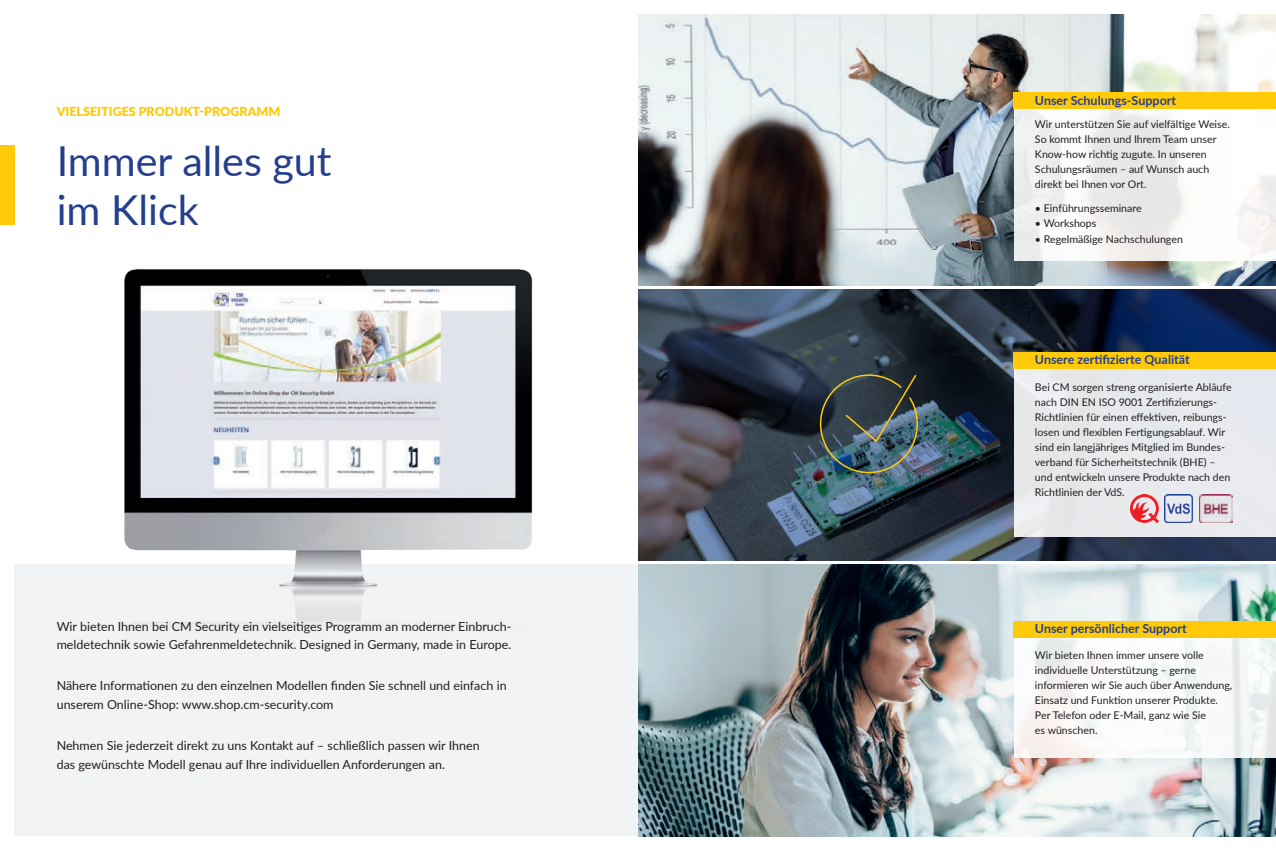
<style>
.page{position:relative;width:1276px;height:851px;background:#fff}
.page>*{position:absolute;margin:0;border:0;box-sizing:border-box;transform-origin:0 0}
.t1{font:41.25px "Lato";color:#253f8e}
.t2{font:12.5px/18.8px "Lato";color:#231f20}
.t3{font:700 12.5px "Lato";color:#253f8e}
.t4{font:900 12.5px "Lato";color:#feca0a}
.t5{font:10.62px/15px "Lato";color:#231f20}
</style>
<div class="page">
<div style="left:14px;top:564px;width:624px;height:272px;background:#f2f3f4"></div>
<div style="left:0;top:145px;width:14px;height:80px;background:#feca0a"></div>
<img style="left:124px;top:268px;width:409px;height:356px">
<img style="left:638px;top:564px;width:638px;height:272px">
<img style="left:638px;top:14px;width:638px;height:272px">
<div style="left:1013px;top:109px;width:263px;height:151px;background:linear-gradient(to bottom,#f4f5f5,#f4f3f2)"></div>
<div style="left:1013px;top:92px;width:263px;height:17px;background:#feca0a"></div>
<svg style="left:638px;top:289px;width:638px;height:272px;background:#303c4e"></svg>
<div style="left:1013px;top:368px;width:263px;height:168px;background:#e8eaed"></div>
<div style="left:1013px;top:352px;width:263px;height:16px;background:#feca0a"></div>
<img style="left:1165px;top:494px;width:27px;height:28px">
<img style="left:1130px;top:494px;width:28px;height:28px">
<img style="left:1199px;top:494px;width:33px;height:28px">
<div style="left:1013px;top:638px;width:263px;height:119px;background:#fff"></div>
<div style="left:1013px;top:621px;width:263px;height:16px;background:#feca0a"></div>
<img style="left:812px;top:369px;width:112px;height:112px">
<p class="t4" style="left:57px;top:102px;width:225px">VIELSEITIGES PRODUKT-PROGRAMM</p>
<p class="t1" style="left:57px;top:131px;width:276px">Immer alles gut</p>
<p class="t1" style="left:57px;top:180px;width:143px">im Klick</p>
<p class="t2" style="left:57px;top:616px;width:456px">Wir bieten Ihnen bei CM Security ein vielseitiges Programm an moderner Einbruch&shy;meldetechnik sowie Gefahrenmeldetechnik. Designed in Germany, made in Europe.</p>
<p class="t2" style="left:57px;top:675px;width:451px">Nähere Informationen zu den einzelnen Modellen finden Sie schnell und einfach in unserem Online-Shop: www.shop.cm-security.com</p>
<p class="t2" style="left:57px;top:735px;width:424px">Nehmen Sie jederzeit direkt zu uns Kontakt auf – schließlich passen wir Ihnen das gewünschte Modell genau auf Ihre individuellen Anforderungen an.</p>
<p class="t3" style="left:1035px;top:91px;width:143px">Unser Schulungs-Support</p>
<p class="t5" style="left:1035px;top:116px;width:196px">Wir unterstützen Sie auf vielfältige Weise.<br>So kommt Ihnen und Ihrem Team unser Know-how richtig zugute. In unseren Schulungsräumen – auf Wunsch auch direkt bei Ihnen vor Ort.</p>
<p class="t5" style="left:1035px;top:200px;width:108px">• Einführungsseminare</p>
<p class="t5" style="left:1035px;top:215px;width:63px">• Workshops</p>
<p class="t5" style="left:1035px;top:231px;width:149px">• Regelmäßige Nachschulungen</p>
<p class="t3" style="left:1035px;top:350px;width:156px">Unsere zertifizierte Qualität</p>
<p class="t5" style="left:1035px;top:379px;width:198px">Bei CM sorgen streng organisierte Abläufe nach DIN EN ISO 9001 Zertifizierungs-Richtlinien für einen effektiven, reibungs&shy;losen und flexiblen Fertigungsablauf. Wir sind ein langjähriges Mitglied im Bundes&shy;verband für Sicherheitstechnik (BHE) – und entwickeln unsere Produkte nach den Richtlinien der VdS.</p>
<p class="t3" style="left:1035px;top:619px;width:153px">Unser persönlicher Support</p>
<p class="t5" style="left:1035px;top:646px;width:199px">Wir bieten Ihnen immer unsere volle individuelle Unterstützung – gerne informieren wir Sie auch über Anwendung, Einsatz und Funktion unserer Produkte.<br>Per Telefon oder E-Mail, ganz wie Sie<br>es wünschen.</p>
</div>
